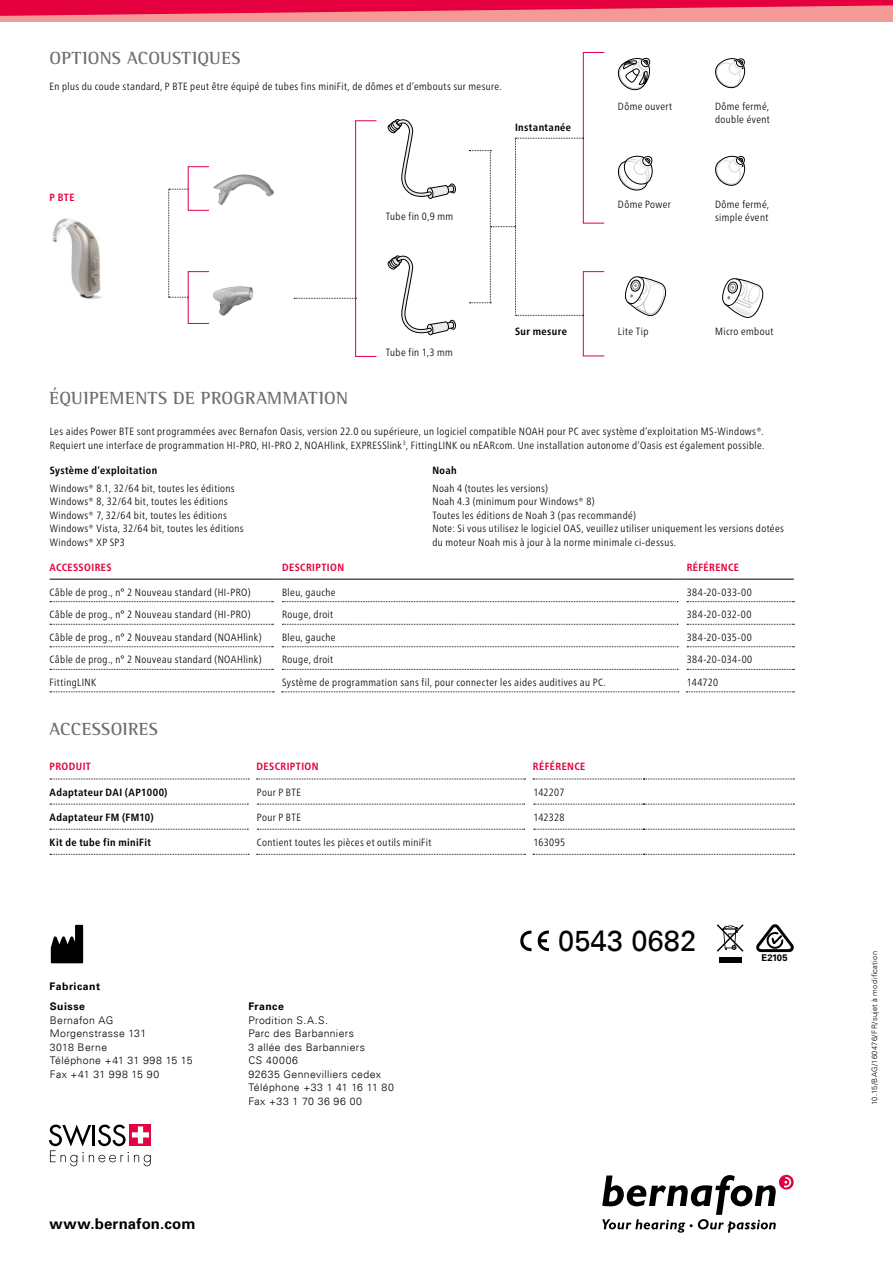
<style>
.page{position:relative;width:893px;height:1263px;background:#fff}
.page>*{position:absolute;margin:0;border:0;box-sizing:border-box;transform-origin:0 0}
.t1{font:29.1px "Univers Com 55 Roman";color:#000}
.t2{font:700 18px "Rotis Semi Serif W1 G";letter-spacing:.015em;color:#6e6e6e}
.t3{font:700 15px "Univers Com 65";letter-spacing:.015em;color:#000}
.t4{font:300 condensed 10.5px/13.5px "Frutiger Neue LTW1 G";letter-spacing:.035em;color:#000}
.t5{font:300 10.5px/13.5px "Univers Com 45";letter-spacing:.035em;color:#000}
.t6{font:700 condensed 10.5px "Frutiger Neue LTW1 G";letter-spacing:.04em;color:#000}
.t7{font:700 condensed 10.5px "Frutiger Neue LTW1 G";letter-spacing:.04em;color:#e4003e}
.t8{font:700 10.5px "Univers Com 65";letter-spacing:.045em;color:#000}
.t9{font:700 9.45px "Univers Com 65";letter-spacing:-.01em;color:#000}
.t10{font:300 7.5px "Univers Com 45";letter-spacing:.04em;color:#000}
</style>
<div class="page">
<div style="left:0;top:0;width:893px;height:21px;background:#f39a97"></div>
<svg style="left:0;top:0;width:893px;height:16px"></svg>
<svg style="left:50px;top:578px;width:744px;height:114px"></svg>
<svg style="left:50px;top:779px;width:199px;height:76px"></svg>
<svg style="left:256px;top:779px;width:269px;height:76px"></svg>
<svg style="left:533px;top:779px;width:261px;height:76px"></svg>
<img style="left:52px;top:218px;width:50px;height:81px">
<div style="left:583px;top:52px;width:22px;height:171px;border:1px solid #e4003e"></div>
<div style="left:583px;top:271px;width:22px;height:85px;border:1px solid #e4003e"></div>
<img style="left:213px;top:174px;width:31px;height:15px">
<svg style="left:387px;top:119px;width:69px;height:80px"></svg>
<svg style="left:387px;top:255px;width:69px;height:81px"></svg>
<img style="left:213px;top:286px;width:30px;height:30px">
<svg style="left:168px;top:189px;width:20px;height:109px"></svg>
<div style="left:188px;top:271px;width:21px;height:53px;border:1px solid #e4003e"></div>
<div style="left:188px;top:166px;width:21px;height:45px;border:1px solid #e4003e"></div>
<svg style="left:294px;top:298px;width:61px;height:1px"></svg>
<svg style="left:469px;top:138px;width:115px;height:178px"></svg>
<div style="left:355px;top:120px;width:22px;height:237px;border:1px solid #e4003e"></div>
<svg style="left:722px;top:278px;width:42px;height:40px"></svg>
<svg style="left:625px;top:276px;width:42px;height:40px"></svg>
<svg style="left:715px;top:58px;width:31px;height:31px"></svg>
<svg style="left:715px;top:156px;width:31px;height:30px"></svg>
<svg style="left:617px;top:156px;width:36px;height:35px"></svg>
<svg style="left:617px;top:58px;width:34px;height:33px"></svg>
<svg style="left:602px;top:1175px;width:192px;height:58px"></svg>
<svg style="left:49px;top:1124px;width:102px;height:42px"></svg>
<div style="left:719px;top:957px;width:23px;height:6px;background:#000"></div>
<svg style="left:717px;top:924px;width:27px;height:28px"></svg>
<svg style="left:756px;top:924px;width:38px;height:28px"></svg>
<svg style="left:50px;top:924px;width:34px;height:40px"></svg>
<svg style="left:537px;top:930px;width:12px;height:21px"></svg>
<svg style="left:520px;top:930px;width:11px;height:21px"></svg>
<h2 class="t2" style="left:50px;top:47px;width:192px">OPTIONS ACOUSTIQUES</h2>
<p class="t4" style="left:50px;top:79px;width:454px">En plus du coude standard, P BTE peut être équipé de tubes fins miniFit, de dômes et d’embouts sur mesure.</p>
<p class="t6" style="left:515px;top:119px;width:58px">Instantanée</p>
<p class="t7" style="left:50px;top:189px;width:26px">P BTE</p>
<p class="t4" style="left:386px;top:209px;width:69px">Tube fin 0,9 mm</p>
<p class="t4" style="left:386px;top:345px;width:68px">Tube fin 1,3 mm</p>
<p class="t6" style="left:515px;top:324px;width:53px">Sur mesure</p>
<p class="t4" style="left:618px;top:98px;width:56px">Dôme ouvert</p>
<p class="t4" style="left:618px;top:197px;width:54px">Dôme Power</p>
<p class="t4" style="left:715px;top:98px;width:56px">Dôme fermé, double évent</p>
<p class="t4" style="left:715px;top:197px;width:56px">Dôme fermé, simple évent</p>
<p class="t4" style="left:618px;top:324px;width:32px">Lite Tip</p>
<p class="t4" style="left:715px;top:324px;width:60px">Micro embout</p>
<h2 class="t2" style="left:50px;top:387px;width:300px">ÉQUIPEMENTS DE PROGRAMMATION</h2>
<p class="t4" style="left:50px;top:424px;width:716px">Les aides Power BTE sont programmées avec Bernafon Oasis, version 22.0 ou supérieure, un logiciel compatible NOAH pour PC avec système d’exploitation MS-Windows®.<br>Requiert une interface de programmation HI-PRO, HI-PRO 2, NOAHlink, EXPRESSlink<sup>3</sup>, FittingLINK ou nEARcom. Une installation autonome d’Oasis est également possible.</p>
<p class="t6" style="left:50px;top:462px;width:109px">Système d’exploitation</p>
<p class="t4" style="left:50px;top:481px;width:195px">Windows® 8.1, 32/64 bit, toutes les éditions Windows® 8, 32/64 bit, toutes les éditions Windows® 7, 32/64 bit, toutes les éditions Windows® Vista, 32/64 bit, toutes les éditions Windows® XP SP3</p>
<p class="t6" style="left:432px;top:462px;width:26px">Noah</p>
<p class="t4" style="left:432px;top:481px;width:353px">Noah 4 (toutes les versions)<br>Noah 4.3 (minimum pour Windows® 8)<br>Toutes les éditions de Noah 3 (pas recommandé)<br>Note: Si vous utilisez le logiciel OAS, veuillez utiliser uniquement les versions dotées du moteur Noah mis à jour à la norme minimale ci-dessus.</p>
<p class="t7" style="left:50px;top:559px;width:63px">ACCESSOIRES</p>
<p class="t7" style="left:282px;top:559px;width:64px">DESCRIPTION</p>
<p class="t7" style="left:687px;top:559px;width:54px">RÉFÉRENCE</p>
<p class="t4" style="left:50px;top:584px;width:202px">Câble de prog., n° 2 Nouveau standard (HI-PRO)</p>
<p class="t4" style="left:282px;top:584px;width:55px">Bleu, gauche</p>
<p class="t4" style="left:687px;top:584px;width:67px">384-20-033-00</p>
<p class="t4" style="left:50px;top:607px;width:202px">Câble de prog., n° 2 Nouveau standard (HI-PRO)</p>
<p class="t4" style="left:282px;top:607px;width:53px">Rouge, droit</p>
<p class="t4" style="left:687px;top:607px;width:66px">384-20-032-00</p>
<p class="t4" style="left:50px;top:630px;width:213px">Câble de prog., n° 2 Nouveau standard (NOAHlink)</p>
<p class="t4" style="left:282px;top:630px;width:55px">Bleu, gauche</p>
<p class="t4" style="left:687px;top:630px;width:67px">384-20-035-00</p>
<p class="t4" style="left:50px;top:652px;width:213px">Câble de prog., n° 2 Nouveau standard (NOAHlink)</p>
<p class="t4" style="left:282px;top:652px;width:53px">Rouge, droit</p>
<p class="t4" style="left:687px;top:652px;width:67px">384-20-034-00</p>
<p class="t4" style="left:50px;top:675px;width:48px">FittingLINK</p>
<p class="t4" style="left:282px;top:675px;width:325px">Système de programmation sans fil, pour connecter les aides auditives au PC.</p>
<p class="t4" style="left:687px;top:675px;width:33px">144720</p>
<h2 class="t2" style="left:50px;top:718px;width:110px">ACCESSOIRES</h2>
<p class="t7" style="left:50px;top:758px;width:43px">PRODUIT</p>
<p class="t7" style="left:257px;top:758px;width:64px">DESCRIPTION</p>
<p class="t7" style="left:533px;top:758px;width:54px">RÉFÉRENCE</p>
<p class="t6" style="left:50px;top:784px;width:119px">Adaptateur DAI (AP1000)</p>
<p class="t4" style="left:257px;top:784px;width:46px">Pour P BTE</p>
<p class="t4" style="left:533px;top:784px;width:33px">142207</p>
<p class="t6" style="left:50px;top:809px;width:106px">Adaptateur FM (FM10)</p>
<p class="t4" style="left:257px;top:809px;width:46px">Pour P BTE</p>
<p class="t4" style="left:533px;top:809px;width:33px">142328</p>
<p class="t6" style="left:50px;top:834px;width:103px">Kit de tube fin miniFit</p>
<p class="t4" style="left:257px;top:834px;width:176px">Contient toutes les pièces et outils miniFit</p>
<p class="t4" style="left:533px;top:834px;width:33px">163095</p>
<p class="t8" style="left:50px;top:980px;width:52px">Fabricant</p>
<p class="t8" style="left:50px;top:1000px;width:37px">Suisse</p>
<p class="t5" style="left:50px;top:1013px;width:144px">Bernafon AG<br>Morgenstrasse 131<br>3018 Berne<br>Téléphone +41 31 998 15 15<br>Fax +41 31 998 15 90</p>
<h3 class="t3" style="left:50px;top:1215px;width:147px">www.bernafon.com</h3>
<p class="t8" style="left:248px;top:1000px;width:37px">France</p>
<p class="t5" style="left:248px;top:1013px;width:147px">Prodition S.A.S.<br>Parc des Barbanniers<br>3 allée des Barbanniers<br>CS 40006<br>92635 Gennevilliers cedex<br>Téléphone +33 1 41 16 11 80<br>Fax +33 1 70 36 96 00</p>
<h1 class="t1" style="left:558px;top:923px;width:140px">0543 0682</h1>
<p class="t9" style="left:762px;top:952px;width:28px">E2105</p>
<p class="t10" style="left:870px;top:1105px;width:155px;rotate:-90deg">10.15/BAG/160476/FR/sujet à modification</p>
</div>
